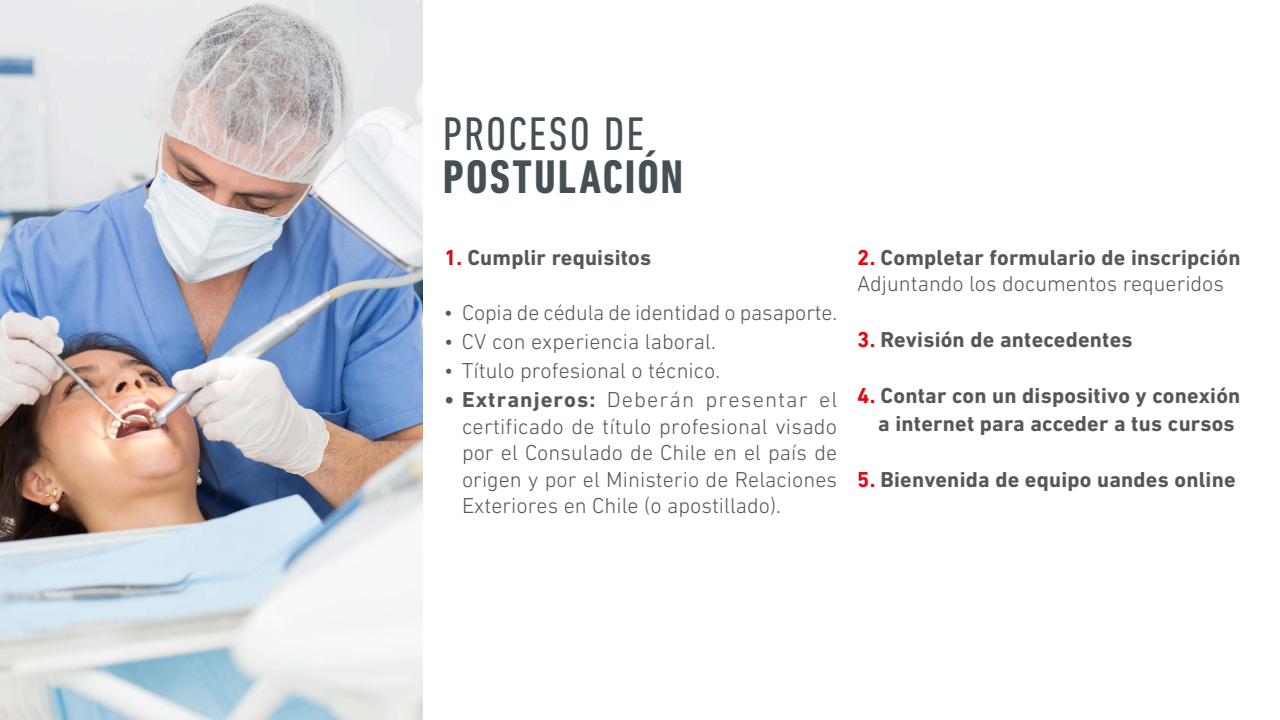
<style>
.page{position:relative;width:1280px;height:720px;background:#fff}
.page>*{position:absolute;margin:0;border:0;box-sizing:border-box;transform-origin:0 0}
.t1{font:700 condensed 48px "DIN Next LT Pro";letter-spacing:.045em;color:#455055}
.t2{font:condensed 48px "DIN Next LT Pro";letter-spacing:.04em;color:#455055}
.t3{font:300 22px/26.4px "DIN Next LT Pro";color:#575756}
.t4{font:700 22px/28px "DIN Next LT Pro";letter-spacing:.01em;color:#575756;text-align:right}
.s1{color:#e30613}
.s2{font-weight:700;color:#e30613}
.s3{font-weight:700}
</style>
<div class="page">
<img style="left:0;top:0;width:423px;height:720px">
<h1 class="t2" style="left:443px;top:106px;width:203px">PROCESO DE</h1>
<h1 class="t1" style="left:443px;top:150px;width:242px">POSTULACIÓN</h1>
<p class="t4" style="left:444px;top:243px;width:209px"><span class="s1">1.</span> Cumplir requisitos</p>
<p class="t3" style="left:857px;top:244px;width:385px"><span class="s2">2.</span> <span class="s3">Completar formulario de inscripción<br></span>Adjuntando los documentos requeridos</p>
<p class="t4" style="left:857px;top:325px;width:277px"><span class="s1">3.</span> Revisión de antecedentes</p>
<p class="t3" style="left:444px;top:299px;width:395px">• Copia de cédula de identidad o pasaporte.</p>
<p class="t3" style="left:444px;top:328px;width:273px">• CV con experiencia laboral.</p>
<p class="t3" style="left:444px;top:357px;width:278px">• Título profesional o técnico.</p>
<p class="t3" style="left:462px;top:386px;width:377px;text-align:justify;text-indent:-18px"><span class="s3">• Extranjeros:</span> Deberán presentar el certificado de título profesional visado por el Consulado de Chile en el país de origen y por el Ministerio de Relaciones Exteriores en Chile (o apostillado).</p>
<p class="t4" style="left:857px;top:381px;width:385px"><span class="s1">4.</span> Contar con un dispositivo y conexión a internet para acceder a tus cursos</p>
<p class="t4" style="left:857px;top:465px;width:380px"><span class="s1">5.</span> Bienvenida de equipo uandes online</p>
</div>
